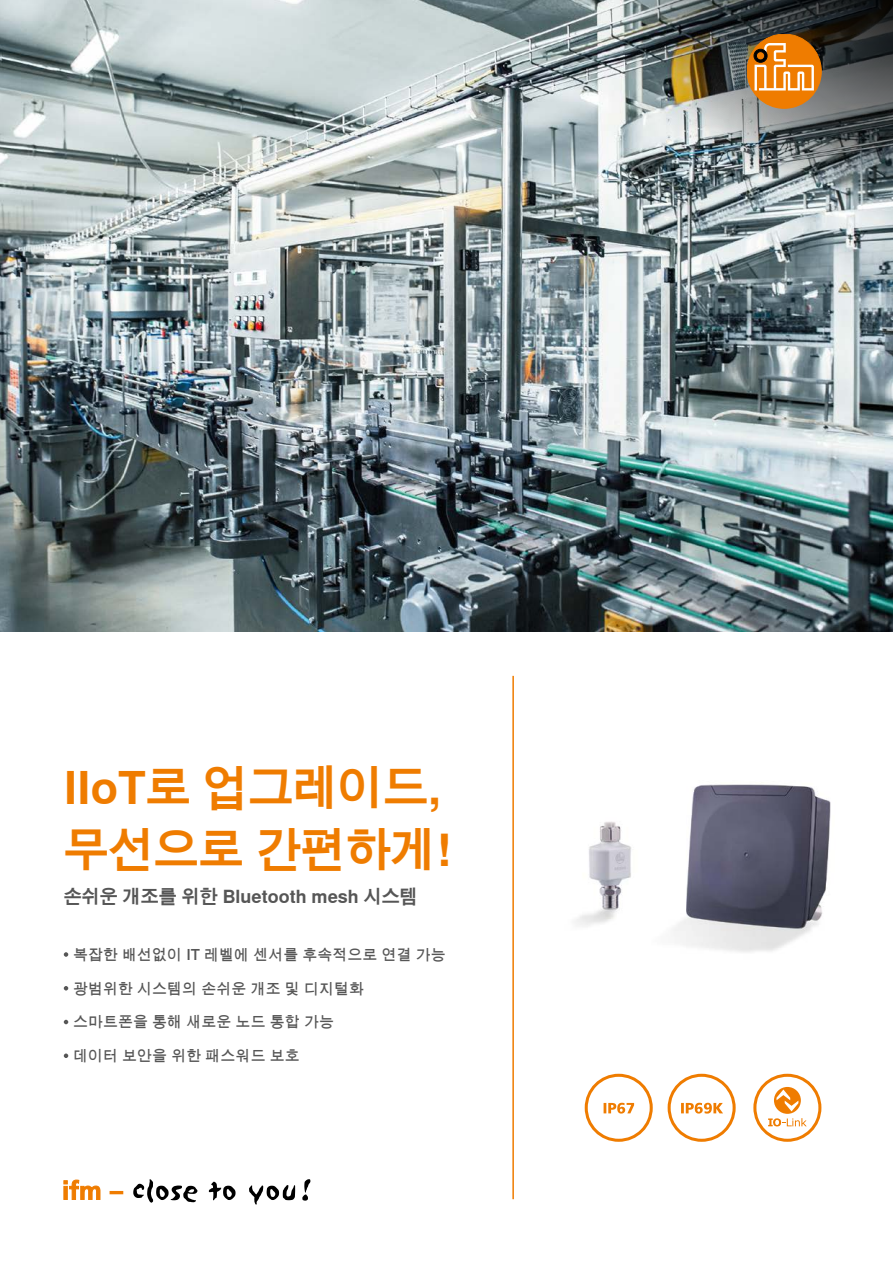
<style>
.page{position:relative;width:893px;height:1263px;background:#fff}
.page>*{position:absolute;margin:0;border:0;box-sizing:border-box;transform-origin:0 0}
.Titel_Headline_30pt{font:700 45px "Nimbus Sans Global";color:#ef7c00}
.Titel_Subheadline_12pt{font:700 18px "Nimbus Sans Global";color:#565656}
.Features{font:500 15px "Nimbus Sans Global";color:#565656}
</style>
<div class="page">
<img style="left:0;top:0;width:893px;height:631px">
<img style="left:586px;top:0;width:307px;height:222px">
<img style="left:575px;top:784px;width:256px;height:168px">
<svg style="left:64px;top:1180px;width:36px;height:20px"></svg>
<svg style="left:110px;top:1191px;width:13px;height:3px"></svg>
<svg style="left:133px;top:1179px;width:64px;height:24px"></svg>
<svg style="left:209px;top:1182px;width:27px;height:18px"></svg>
<svg style="left:249px;top:1185px;width:46px;height:19px"></svg>
<svg style="left:302px;top:1179px;width:8px;height:22px"></svg>
<hr style="left:512px;top:676px;width:2px;height:523px;background:#ef7c00">
<div style="left:747px;top:34px;width:74px;height:74px;background:#ef7c00;border-radius:50%"></div>
<div style="left:747px;top:34px;width:74px;height:74px;border:1px solid #ef7c00;border-radius:50%"></div>
<svg style="left:754px;top:43px;width:60px;height:47px"></svg>
<svg style="left:64px;top:952px;width:4px;height:5px"></svg>
<svg style="left:64px;top:986px;width:4px;height:4px"></svg>
<svg style="left:64px;top:1020px;width:4px;height:4px"></svg>
<svg style="left:64px;top:1053px;width:4px;height:5px"></svg>
<svg style="left:668px;top:1074px;width:68px;height:68px"></svg>
<svg style="left:585px;top:1074px;width:68px;height:68px"></svg>
<svg style="left:753px;top:1074px;width:68px;height:68px"></svg>
<p class="Titel_Headline_30pt" style="left:64px;top:762px;width:379px">IIoT로 업그레이드,</p>
<p class="Titel_Headline_30pt" style="left:64px;top:824px;width:389px">무선으로 간편하게!</p>
<p class="Titel_Subheadline_12pt" style="left:64px;top:886px;width:355px">손쉬운 개조를 위한 Bluetooth mesh 시스템</p>
<p class="Features" style="left:73px;top:946px;width:374px">복잡한 배선없이 IT 레벨에 센서를 후속적으로 연결 가능</p>
<p class="Features" style="left:73px;top:980px;width:292px">광범위한 시스템의 손쉬운 개조 및 디지털화</p>
<p class="Features" style="left:73px;top:1013px;width:262px">스마트폰을 통해 새로운 노드 통합 가능</p>
<p class="Features" style="left:73px;top:1047px;width:228px">데이터 보안을 위한 패스워드 보호</p>
</div>
